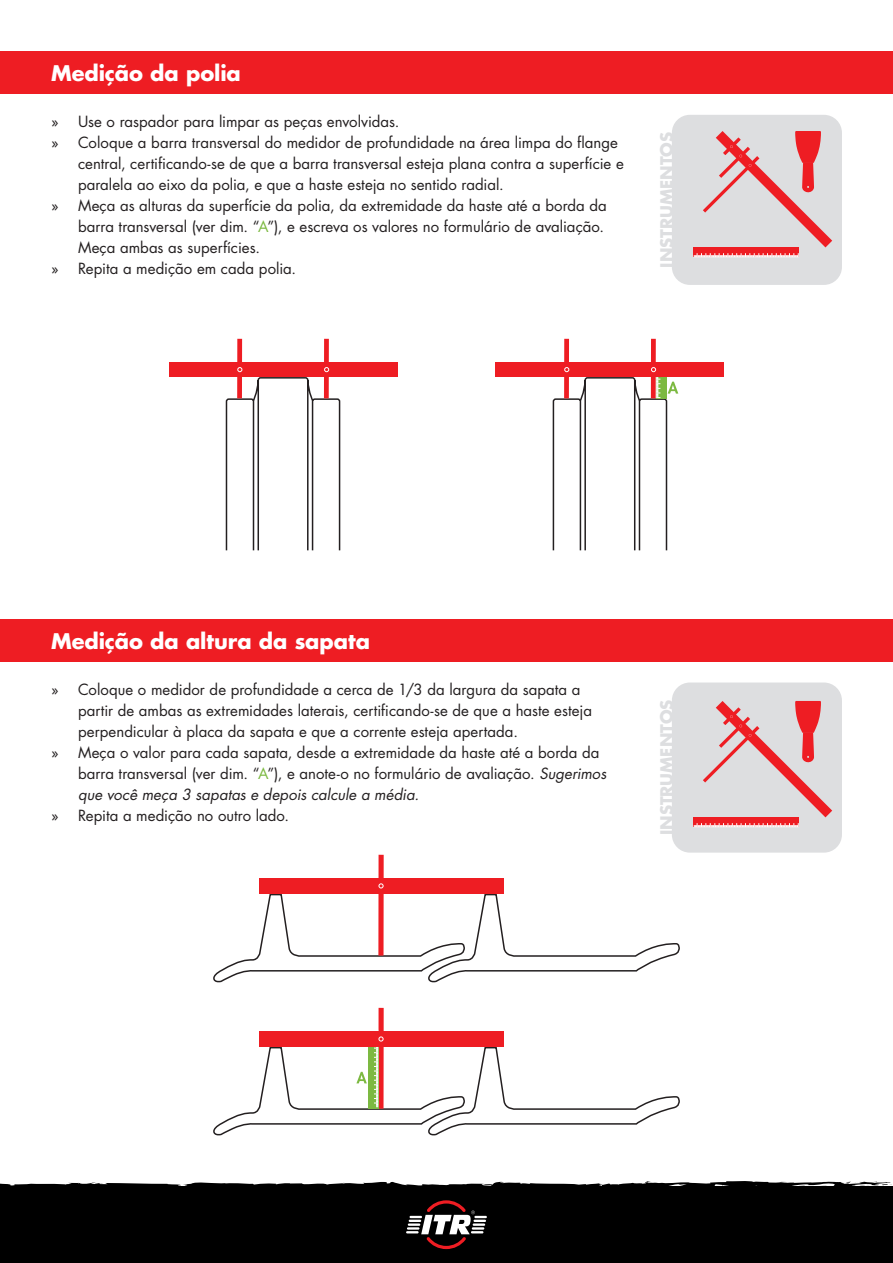
<style>
.page{position:relative;width:893px;height:1263px;background:#fff}
.page>*{position:absolute;margin:0;border:0;box-sizing:border-box;transform-origin:0 0}
.t1{font:700 21px "Futura Std";letter-spacing:-.005em;color:#fff}
.t2{font:700 16.5px "Futura Std";letter-spacing:-.005em;color:#dddee0}
.t3{font:15px/21px "Futura";color:#231f20}
.t4{font:15px/21px "Futura Std";letter-spacing:.005em;color:#231f20}
.s1{color:#7cb941}
.s2{font-family:"Futura"}
.s3{font-style:italic}
</style>
<div class="page">
<div style="left:0;top:1186px;width:893px;height:77px;background:#000"></div>
<svg style="left:406px;top:1200px;width:81px;height:49px"></svg>
<svg style="left:0;top:1181px;width:892px;height:5px"></svg>
<div style="left:0;top:51px;width:893px;height:43px;background:#ee1d23"></div>
<div style="left:0;top:619px;width:893px;height:42px;background:#ee1d23"></div>
<div style="left:259px;top:878px;width:244px;height:15px;background:#ee1d23"></div>
<div style="left:378px;top:855px;width:6px;height:101px;background:#ee1d23"></div>
<div style="left:672px;top:115px;width:170px;height:170px;background:#dddee0;border-radius:18px"></div>
<div style="left:672px;top:682px;width:170px;height:171px;background:#dddee0;border-radius:18px"></div>
<div style="left:169px;top:362px;width:228px;height:15px;background:#ee1d23"></div>
<div style="left:237px;top:339px;width:5px;height:59px;background:#ee1d23"></div>
<div style="left:324px;top:339px;width:5px;height:59px;background:#ee1d23"></div>
<svg style="left:225px;top:367px;width:116px;height:184px"></svg>
<div style="left:496px;top:362px;width:228px;height:15px;background:#ee1d23"></div>
<div style="left:564px;top:339px;width:5px;height:59px;background:#ee1d23"></div>
<div style="left:651px;top:339px;width:5px;height:59px;background:#ee1d23"></div>
<svg style="left:552px;top:367px;width:126px;height:184px"></svg>
<svg style="left:213px;top:884px;width:467px;height:99px"></svg>
<div style="left:259px;top:1031px;width:244px;height:15px;background:#ee1d23"></div>
<div style="left:378px;top:1008px;width:6px;height:101px;background:#ee1d23"></div>
<svg style="left:213px;top:1037px;width:467px;height:99px"></svg>
<div style="left:694px;top:247px;width:105px;height:10px;background:#ee1d23"></div>
<svg style="left:694px;top:253px;width:105px;height:4px"></svg>
<div style="left:694px;top:817px;width:105px;height:10px;background:#ee1d23"></div>
<svg style="left:694px;top:823px;width:105px;height:4px"></svg>
<svg style="left:703px;top:131px;width:129px;height:116px"></svg>
<svg style="left:703px;top:701px;width:129px;height:116px"></svg>
<p class="t1" style="left:51px;top:59px;width:191px">Medição da polia</p>
<p class="t3" style="left:51px;top:110px;width:350px">» Use o raspador para limpar as peças envolvidas.</p>
<p class="t3" style="left:78px;top:131px;width:547px;text-indent:-27px">» Coloque a barra transversal do medidor de profundidade na área limpa do flange central, certificando-se de que a barra transversal esteja plana contra a superfície e paralela ao eixo da polia, e que a haste esteja no sentido radial.</p>
<p class="t3" style="left:78px;top:194px;width:530px;text-indent:-27px">» Meça as alturas da superfície da polia, da extremidade da haste até a borda da barra transversal (ver dim. “<span class="s1">A</span>”), e escreva os valores no formulário de avaliação.<br>Meça ambas as superfícies.</p>
<p class="t3" style="left:51px;top:258px;width:247px">» Repita a medição em cada polia.</p>
<p class="t2" style="left:656px;top:268px;width:137px;rotate:-90deg">INSTRUMENTOS</p>
<p class="t1" style="left:51px;top:627px;width:321px">Medição da altura da sapata</p>
<p class="t4" style="left:78px;top:679px;width:515px;text-indent:-27px"><span class="s2">»</span> Coloque o medidor de profundidade a cerca de 1/3 da largura da sapata a partir de ambas as extremidades laterais, certificando-se de que a haste esteja perpendicular à placa da sapata e que a corrente esteja apertada.</p>
<p class="t4" style="left:78px;top:742px;width:530px;text-indent:-27px"><span class="s2">»</span> Meça o valor para cada sapata, desde a extremidade da haste até a borda da barra transversal (ver dim. “<span class="s1">A</span>”), e anote-o no formulário de avaliação. <span class="s3">Sugerimos que você meça 3 sapatas e depois calcule a média.</span></p>
<p class="t4" style="left:51px;top:805px;width:240px"><span class="s2">»</span> Repita a medição no outro lado<span class="s2">.</span></p>
<p class="t2" style="left:656px;top:835px;width:137px;rotate:-90deg">INSTRUMENTOS</p>
</div>
